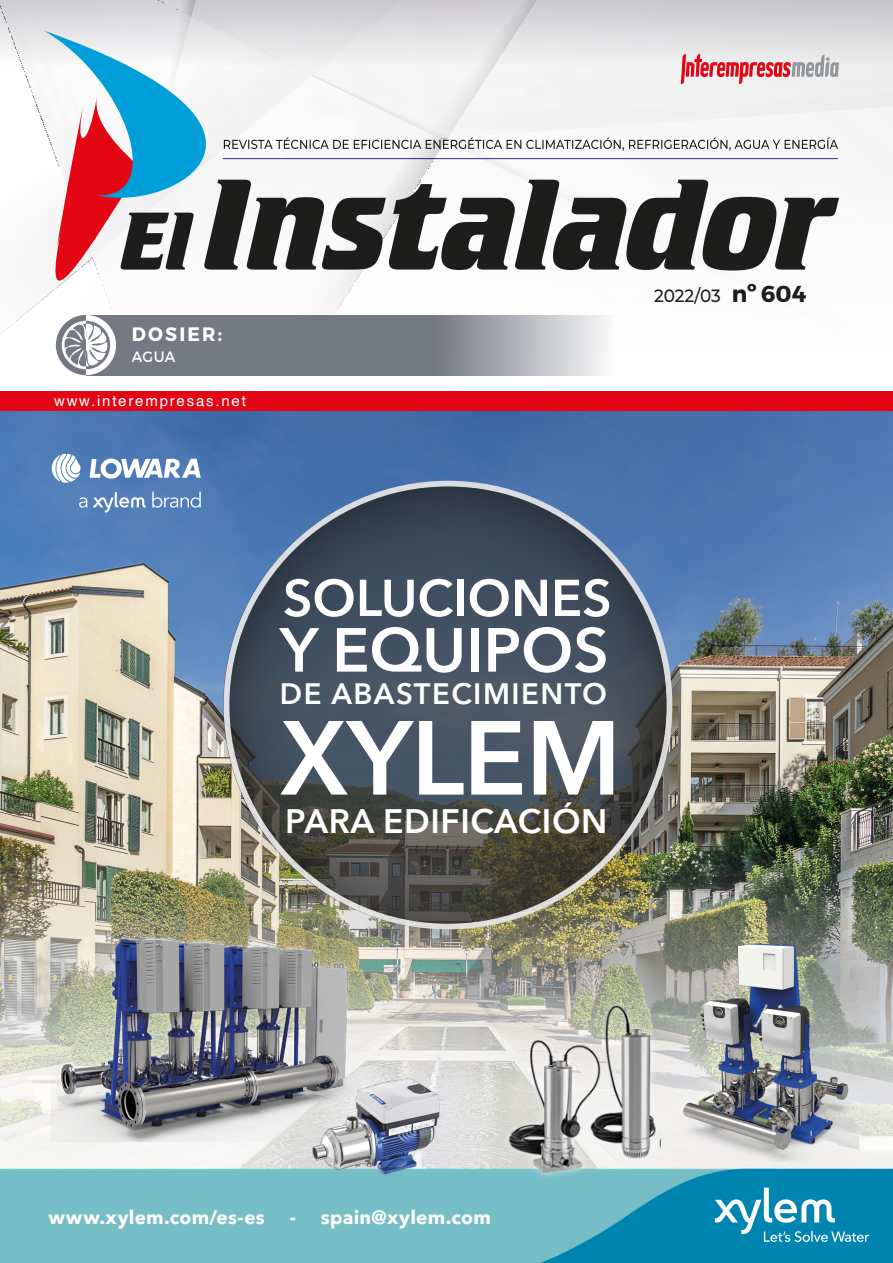
<style>
.page{position:relative;width:893px;height:1263px;background:#fff}
.page>*{position:absolute;margin:0;border:0;box-sizing:border-box;transform-origin:0 0}
.t1{font:600 103.95px "Avenir Next LT Pro";letter-spacing:-.01em;color:#fff}
.t2{font:600 61.5px "Avenir Next LT Pro";color:#fff}
.t3{font:600 51.3px "Avenir Next LT Pro";color:#fff}
.t4{font:600 33.6px "Avenir Next LT Pro";letter-spacing:.015em;color:#fff}
.t5{font:600 29.25px "Avenir Next LT Pro";letter-spacing:.05em;color:#fff}
.t6{font:700 23.1px "Montserrat";color:#1d1d1b}
.t7{font:700 19.5px "Montserrat";letter-spacing:.12em;color:#fff;scale:.95 1}
.t8{font:700 19.05px "Avenir Next LT Pro";letter-spacing:.01em;color:#fff}
.t9{font:500 17.7px "Montserrat";letter-spacing:-.005em;color:#1d1d1b;scale:.95 1}
.t10{font:15px "Helvetica";letter-spacing:.12em;color:#fff}
.t11{font:15px "Montserrat";color:#fff;scale:.95 1}
</style>
<div class="page">
<svg style="left:116px;top:315px;width:491px;height:60px;background:#8a8e97"></svg>
<svg style="left:0;top:0;width:893px;height:169px"></svg>
<img style="left:0;top:410px;width:893px;height:420px">
<img style="left:0;top:830px;width:893px;height:339px">
<svg style="left:223px;top:481px;width:449px;height:448px;background:#d6d8d9"></svg>
<svg style="left:229px;top:486px;width:438px;height:438px;background:#424b55"></svg>
<div style="left:0;top:1169px;width:481px;height:94px;background:#76bec5"></div>
<svg style="left:52px;top:454px;width:29px;height:29px"></svg>
<svg style="left:89px;top:458px;width:112px;height:21px"></svg>
<svg style="left:79px;top:497px;width:8px;height:11px"></svg>
<svg style="left:152px;top:492px;width:49px;height:16px"></svg>
<svg style="left:93px;top:492px;width:53px;height:20px"></svg>
<div style="left:48px;top:935px;width:317px;height:210px;background:#fff;opacity:.75"></div>
<img style="left:52px;top:902px;width:310px;height:240px">
<div style="left:502px;top:999px;width:166px;height:181px;background:#fff;opacity:.75"></div>
<img style="left:496px;top:1004px;width:165px;height:165px">
<img style="left:633px;top:929px;width:260px;height:233px">
<img style="left:288px;top:1066px;width:180px;height:125px">
<div style="left:0;top:391px;width:893px;height:19px;background:#e30614"></div>
<svg style="left:681px;top:54px;width:158px;height:30px"></svg>
<svg style="left:46px;top:97px;width:793px;height:202px"></svg>
<svg style="left:44px;top:31px;width:280px;height:183px;fill:#f3f3f3"></svg>
<svg style="left:56px;top:315px;width:60px;height:60px"></svg>
<svg style="left:481px;top:1169px;width:412px;height:94px;background:#359ebb"></svg>
<p class="t7" style="left:132px;top:322px;width:97px">DOSIER:</p>
<p class="t11" style="left:132px;top:348px;width:47px">AGUA</p>
<p class="t10" style="left:54px;top:389px;width:193px">www.interempresas.net</p>
<p class="t9" style="left:654px;top:284px;width:72px">2022/03</p>
<p class="t6" style="left:732px;top:279px;width:76px">nº 604</p>
<p class="t3" style="left:283px;top:567px;width:330px">SOLUCIONES</p>
<p class="t2" style="left:280px;top:613px;width:330px">Y EQUIPOS</p>
<p class="t5" style="left:280px;top:676px;width:329px">DE ABASTECIMIENTO</p>
<p class="t1" style="left:280px;top:695px;width:343px">XYLEM</p>
<p class="t4" style="left:285px;top:800px;width:324px">PARA EDIFICACIÓN</p>
<p class="t8" style="left:48px;top:1206px;width:218px">www.xylem.com/es-es</p>
<p class="t8" style="left:290px;top:1206px;width:203px">- spain@xylem.com</p>
</div>
